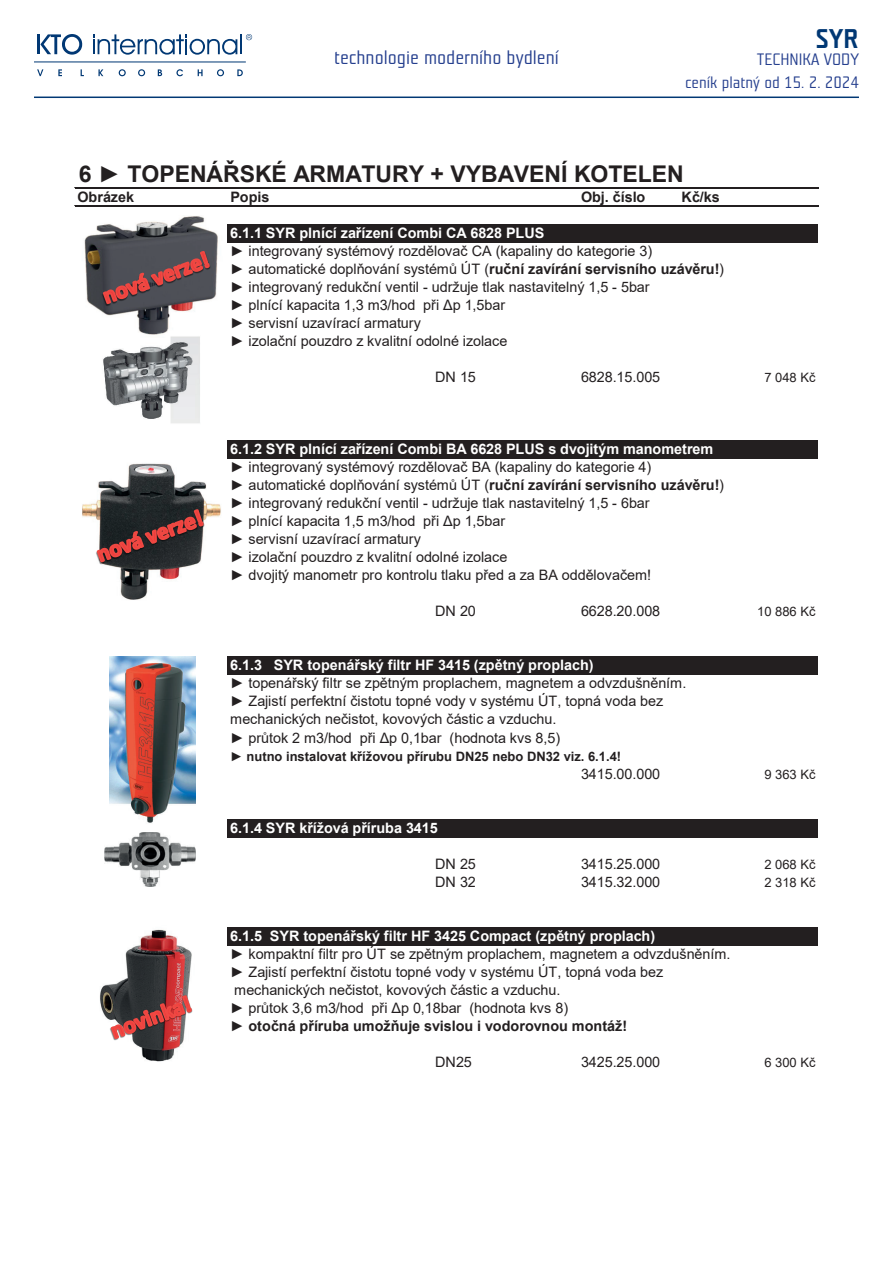
<style>
.page{position:relative;width:893px;height:1263px;background:#fff}
.page>*{position:absolute;margin:0;border:0;box-sizing:border-box;transform-origin:0 0}
.t1{font:700 27px "Teuton Mager";color:#013874}
.t2{font:700 23.1px "Arial";letter-spacing:-.005em;color:#231f20}
.t3{font:19.5px "Teuton Mager";color:#253f8e}
.t4{font:16.5px "Teuton Mager";color:#253f8e}
.t5{font:14.4px/18px "Arial";letter-spacing:-.005em;color:#231f20}
.t6{font:700 14.4px "Arial";color:#fff}
.t7{font:700 14.4px "Arial";letter-spacing:-.005em;color:#231f20}
.t8{font:700 12.9px "Arial";color:#231f20}
.t9{font:12.9px "Arial";color:#231f20}
.s1{font-weight:700}
</style>
<div class="page">
<svg style="left:37px;top:69px;width:6px;height:7px"></svg>
<svg style="left:58px;top:69px;width:4px;height:7px"></svg>
<svg style="left:98px;top:69px;width:5px;height:7px"></svg>
<svg style="left:119px;top:69px;width:7px;height:7px"></svg>
<svg style="left:138px;top:69px;width:7px;height:7px"></svg>
<svg style="left:158px;top:69px;width:4px;height:7px"></svg>
<svg style="left:176px;top:69px;width:7px;height:7px"></svg>
<svg style="left:198px;top:69px;width:5px;height:7px"></svg>
<svg style="left:217px;top:69px;width:7px;height:7px"></svg>
<svg style="left:237px;top:69px;width:6px;height:7px"></svg>
<hr style="left:34px;top:61px;width:212px;height:1px;background:#013874">
<hr style="left:240px;top:34px;width:2px;height:20px;background:#013874">
<svg style="left:93px;top:34px;width:144px;height:21px"></svg>
<hr style="left:37px;top:34px;width:3px;height:20px;background:#013874">
<svg style="left:40px;top:34px;width:42px;height:21px"></svg>
<svg style="left:246px;top:34px;width:6px;height:6px"></svg>
<hr style="left:34px;top:97px;width:825px;height:1px;background:#013874">
<div style="left:228px;top:224px;width:590px;height:18px;background:#231f20"></div>
<div style="left:228px;top:440px;width:590px;height:18px;background:#231f20"></div>
<div style="left:228px;top:656px;width:590px;height:18px;background:#231f20"></div>
<div style="left:228px;top:819px;width:590px;height:18px;background:#231f20"></div>
<div style="left:228px;top:927px;width:590px;height:18px;background:#231f20"></div>
<hr style="left:75px;top:187px;width:743px;height:1px;background:#231f20">
<hr style="left:75px;top:188px;width:743px;height:1px;background:#231f20">
<hr style="left:75px;top:205px;width:743px;height:1px;background:#231f20">
<hr style="left:75px;top:206px;width:743px;height:1px;background:#231f20">
<img style="left:84px;top:231px;width:134px;height:77px">
<img style="left:82px;top:503px;width:139px;height:14px">
<img style="left:105px;top:832px;width:90px;height:42px">
<img style="left:109px;top:693px;width:86px;height:130px">
<svg style="left:96px;top:216px;width:115px;height:477px"></svg>
<img style="left:100px;top:984px;width:10px;height:35px">
<img style="left:108px;top:994px;width:2px;height:26px">
<svg style="left:110px;top:874px;width:83px;height:188px"></svg>
<h3 class="t3" style="left:334px;top:47px;width:226px">technologie moderního bydlení</h3>
<h1 class="t1" style="left:816px;top:25px;width:45px">SYR</h1>
<p class="t4" style="left:757px;top:52px;width:104px">TECHNIKA VODY</p>
<p class="t4" style="left:685px;top:74px;width:175px">ceník platný od 15. 2. 2024</p>
<h2 class="t2" style="left:79px;top:158px;width:607px">6 ► TOPENÁŘSKÉ ARMATURY + VYBAVENÍ KOTELEN</h2>
<p class="t7" style="left:77px;top:187px;width:58px">Obrázek</p>
<p class="t7" style="left:230px;top:187px;width:41px">Popis</p>
<p class="t7" style="left:581px;top:187px;width:66px">Obj. číslo</p>
<p class="t7" style="left:682px;top:187px;width:40px">Kč/ks</p>
<p class="t6" style="left:230px;top:223px;width:316px">6.1.1 SYR plnící zařízení Combi CA 6828 PLUS</p>
<p class="t5" style="left:230px;top:242px;width:495px">► integrovaný systémový rozdělovač CA (kapaliny do kategorie 3)<br>► automatické doplňování systémů ÚT (<span class="s1">ruční zavírání servisního uzávěru!</span>) ► integrovaný redukční ventil - udržuje tlak nastavitelný 1,5 - 5bar<br>► plnící kapacita 1,3 m3/hod při Δp 1,5bar<br>► servisní uzavírací armatury<br>► izolační pouzdro z kvalitní odolné izolace</p>
<p class="t5" style="left:435px;top:368px;width:42px">DN 15</p>
<p class="t5" style="left:581px;top:368px;width:81px">6828.15.005</p>
<p class="t9" style="left:764px;top:369px;width:53px">7 048 Kč</p>
<p class="t6" style="left:230px;top:439px;width:484px">6.1.2 SYR plnící zařízení Combi BA 6628 PLUS s dvojitým manometrem</p>
<p class="t5" style="left:230px;top:458px;width:495px">► integrovaný systémový rozdělovač BA (kapaliny do kategorie 4)<br>► automatické doplňování systémů ÚT (<span class="s1">ruční zavírání servisního uzávěru!</span>) ► integrovaný redukční ventil - udržuje tlak nastavitelný 1,5 - 6bar<br>► plnící kapacita 1,5 m3/hod při Δp 1,5bar<br>► servisní uzavírací armatury<br>► izolační pouzdro z kvalitní odolné izolace<br>► dvojitý manometr pro kontrolu tlaku před a za BA oddělovačem!</p>
<p class="t5" style="left:435px;top:602px;width:42px">DN 20</p>
<p class="t5" style="left:581px;top:602px;width:81px">6628.20.008</p>
<p class="t9" style="left:757px;top:603px;width:60px">10 886 Kč</p>
<p class="t6" style="left:230px;top:655px;width:365px">6.1.3 SYR topenářský filtr HF 3415 (zpětný proplach)</p>
<p class="t5" style="left:230px;top:674px;width:457px">► topenářský filtr se zpětným proplachem, magnetem a odvzdušněním. ► Zajistí perfektní čistotu topné vody v systému ÚT, topná voda bez mechanických nečistot, kovových částic a vzduchu.<br>► průtok 2 m3/hod při Δp 0,1bar (hodnota kvs 8,5)</p>
<p class="t8" style="left:230px;top:748px;width:393px">► nutno instalovat křížovou přírubu DN25 nebo DN32 viz. 6.1.4!</p>
<p class="t5" style="left:581px;top:765px;width:81px">3415.00.000</p>
<p class="t9" style="left:764px;top:766px;width:53px">9 363 Kč</p>
<p class="t6" style="left:230px;top:818px;width:209px">6.1.4 SYR křížová příruba 3415</p>
<p class="t5" style="left:435px;top:855px;width:42px">DN 25</p>
<p class="t5" style="left:581px;top:855px;width:81px">3415.25.000</p>
<p class="t9" style="left:764px;top:856px;width:53px">2 068 Kč</p>
<p class="t5" style="left:435px;top:873px;width:42px">DN 32</p>
<p class="t5" style="left:581px;top:873px;width:81px">3415.32.000</p>
<p class="t9" style="left:764px;top:874px;width:53px">2 318 Kč</p>
<p class="t6" style="left:230px;top:926px;width:426px">6.1.5 SYR topenářský filtr HF 3425 Compact (zpětný proplach)</p>
<p class="t5" style="left:230px;top:945px;width:502px">► kompaktní filtr pro ÚT se zpětným proplachem, magnetem a odvzdušněním. ► Zajistí perfektní čistotu topné vody v systému ÚT, topná voda bez mechanických nečistot, kovových částic a vzduchu.<br>► průtok 3,6 m3/hod při Δp 0,18bar (hodnota kvs 8)<br>► <span class="s1">otočná příruba umožňuje svislou i vodorovnou montáž!</span></p>
<p class="t5" style="left:435px;top:1053px;width:38px">DN25</p>
<p class="t5" style="left:581px;top:1053px;width:81px">3425.25.000</p>
<p class="t9" style="left:764px;top:1054px;width:53px">6 300 Kč</p>
</div>
